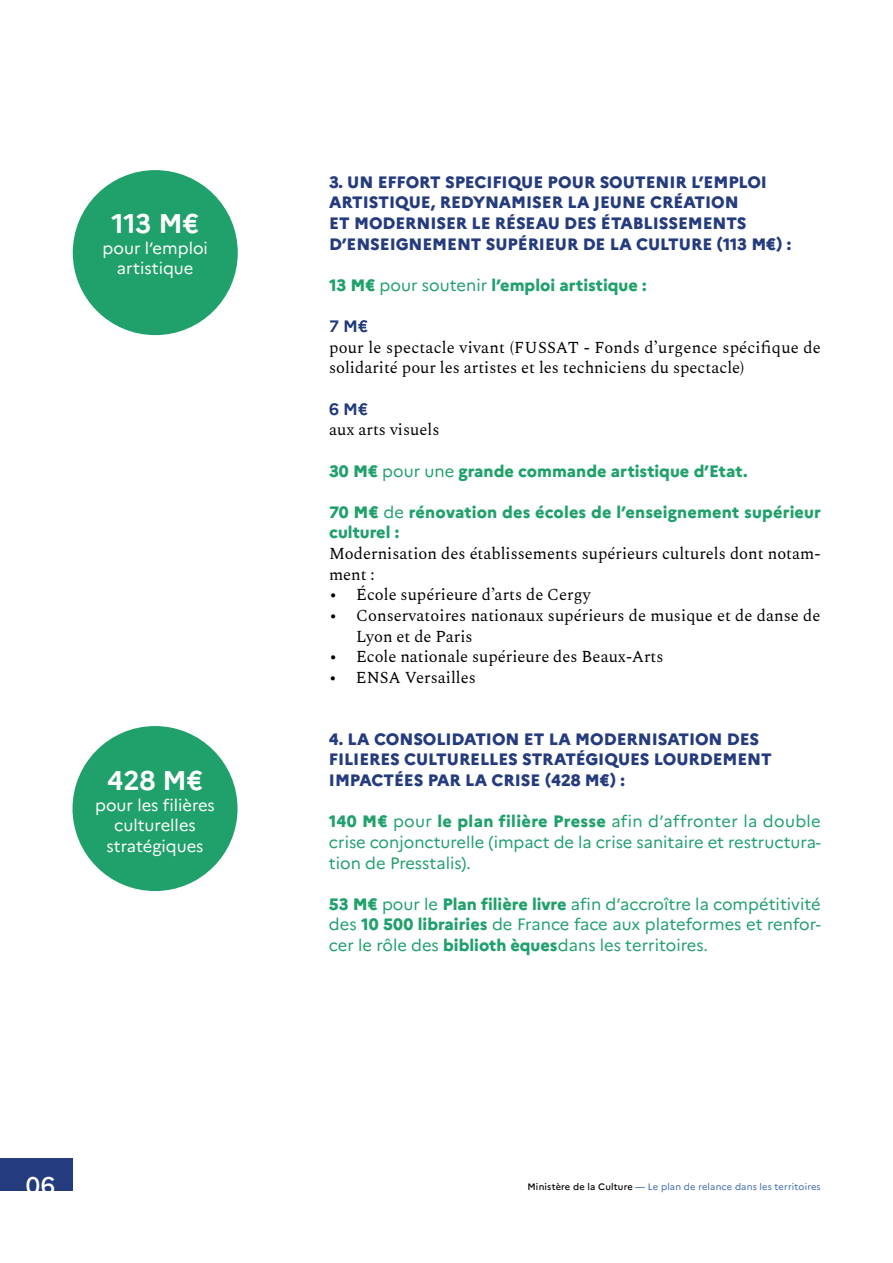
<style>
.page{position:relative;width:893px;height:1263px;background:#fff}
.page>*{position:absolute;margin:0;border:0;box-sizing:border-box;transform-origin:0 0}
.t1{font:700 27px "Marianne";letter-spacing:-.015em;color:#fff}
.t2{font:500 24px "Marianne";color:#fff}
.t3{font:16.5px/20.7px "Spectral";color:#000}
.t4{font:16.5px/20.7px "Marianne";color:#20a06b;text-align:justify}
.t5{font:800 16.5px/20.7px "Marianne";letter-spacing:-.005em;color:#243b7d}
.t6{font:800 16.5px/20.7px "Marianne";color:#20a06b}
.t7{font:16.5px/20.7px "Marianne";color:#fff;text-align:center}
.t8{font:700 16.5px "Marianne";color:#213a7b}
.t9{font:9.3px "Marianne";letter-spacing:.02em;color:#3866b0}
.s1{font-weight:400}
.s2{font-weight:800}
.s3{font-weight:500;color:#000}
.s4{font-weight:500}
</style>
<div class="page">
<div style="left:0;top:1158px;width:72px;height:33px;background:#243b7d"></div>
<div style="left:73px;top:170px;width:165px;height:165px;background:#20a06b;border-radius:50%"></div>
<div style="left:73px;top:726px;width:165px;height:165px;background:#20a06b;border-radius:50%"></div>
<h1 class="t1" style="left:112px;top:203px;width:89px">113 M€</h1>
<p class="t7" style="left:103px;top:236px;width:107px">pour l’emploi artistique</p>
<h1 class="t1" style="left:107px;top:760px;width:97px">428 M€</h1>
<p class="t7" style="left:95px;top:793px;width:121px">pour les filières culturelles stratégiques</p>
<p class="t5" style="left:329px;top:170px;width:464px">3. UN EFFORT SPECIFIQUE POUR SOUTENIR L’EMPLOI ARTISTIQUE, REDYNAMISER LA JEUNE CRÉATION<br>ET MODERNISER LE RÉSEAU DES ÉTABLISSEMENTS D’ENSEIGNEMENT SUPÉRIEUR DE LA CULTURE (113 M€) :</p>
<p class="t6" style="left:329px;top:273px;width:319px">13 M€ <span class="s1">pour soutenir</span> l’emploi artistique :</p>
<p class="t8" style="left:329px;top:314px;width:40px">7 M€</p>
<p class="t3" style="left:329px;top:338px;width:493px">pour le spectacle vivant (FUSSAT - Fonds d’urgence spécifique de solidarité pour les artistes et les techniciens du spectacle)</p>
<p class="t8" style="left:329px;top:396px;width:40px">6 M€</p>
<p class="t3" style="left:329px;top:420px;width:112px">aux arts visuels</p>
<p class="t6" style="left:329px;top:459px;width:420px">30 M€ <span class="s1">pour une</span> grande commande artistique d’Etat.</p>
<p class="t6" style="left:329px;top:500px;width:493px">70 M€ <span class="s1">de</span> rénovation des écoles de l’enseignement supérieur culturel :</p>
<p class="t3" style="left:329px;top:544px;width:493px">Modernisation des établissements supérieurs culturels dont notam&shy;ment :</p>
<p class="t3" style="left:329px;top:585px;width:263px">• École supérieure d’arts de Cergy</p>
<p class="t3" style="left:356px;top:606px;width:466px;text-indent:-27px">• Conservatoires nationaux supérieurs de musique et de danse de<br>Lyon et de Paris</p>
<p class="t3" style="left:329px;top:647px;width:336px">• Ecole nationale supérieure des Beaux-Arts</p>
<p class="t3" style="left:329px;top:668px;width:148px">• ENSA Versailles</p>
<p class="t5" style="left:329px;top:727px;width:444px">4. LA CONSOLIDATION ET LA MODERNISATION DES<br>FILIERES CULTURELLES STRATÉGIQUES LOURDEMENT<br>IMPACTÉES PAR LA CRISE (428 M€) :</p>
<p class="t4" style="left:329px;top:810px;width:493px"><span class="s2">140 M€</span> pour <span class="s2">le plan filière Presse</span> afin d’affronter la double crise conjoncturelle (impact de la crise sanitaire et restructura&shy;tion de Presstalis).</p>
<p class="t4" style="left:329px;top:892px;width:493px"><span class="s2">53 M€</span> pour le <span class="s2">Plan filière livre</span> afin d’accroître la compétitivité des <span class="s2">10 500 librairies</span> de France face aux plateformes et renfor&shy;cer le rôle des <span class="s2">biblioth èques</span>dans les territoires.</p>
<h2 class="t2" style="left:26px;top:1166px;width:31px">06</h2>
<p class="t9" style="left:527px;top:1180px;width:295px"><span class="s3">Ministère de la Culture</span> <span class="s4">—</span> Le plan de relance dans les territoires</p>
</div>
